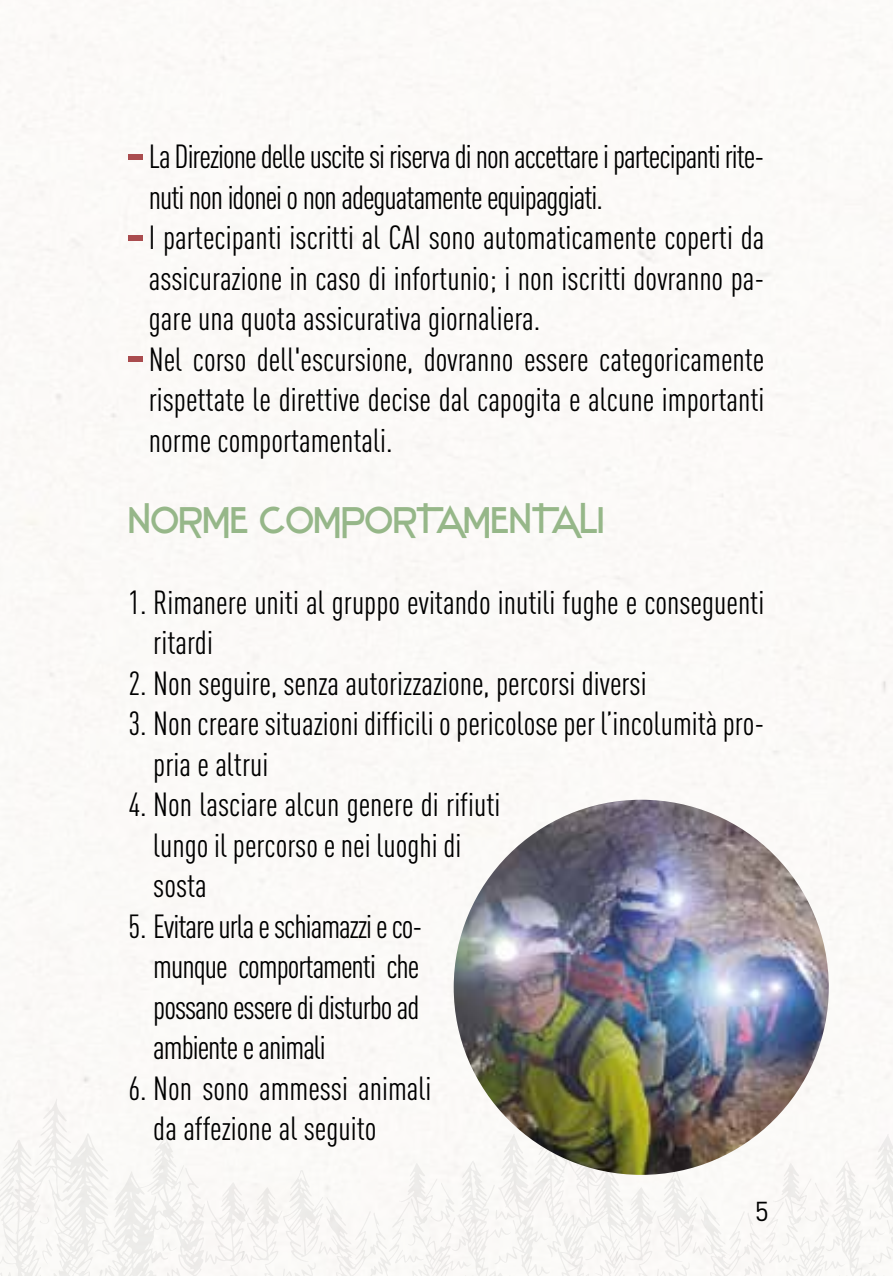
<style>
.page{position:relative;width:893px;height:1276px;background:#fff}
.page>*{position:absolute;margin:0;border:0;box-sizing:border-box;transform-origin:0 0}
.t1{font:36px "Stentiga";color:#96b789}
.t2{font:condensed 33px/40.5px "DIN Pro";color:#000}
.t3{font:27px "DIN Pro";color:#000}
</style>
<div class="page">
<img style="left:0;top:0;width:893px;height:1102px">
<svg style="left:625px;top:1102px;width:268px;height:174px"></svg>
<svg style="left:324px;top:1102px;width:301px;height:174px"></svg>
<svg style="left:0;top:1098px;width:324px;height:178px"></svg>
<svg style="left:395px;top:1249px;width:29px;height:14px"></svg>
<div style="left:128px;top:154px;width:14px;height:6px;background:#aa4c4f"></div>
<div style="left:128px;top:235px;width:14px;height:6px;background:#aa4c4f"></div>
<div style="left:128px;top:357px;width:14px;height:5px;background:#aa4c4f"></div>
<img style="left:454px;top:799px;width:375px;height:375px;border-radius:188px">
<p class="t2" style="left:149px;top:134px;width:617px">La Direzione delle uscite si riserva di non accettare i partecipanti rite&shy;nuti non idonei o non adeguatamente equipaggiati.<br>I partecipanti iscritti al CAI sono automaticamente coperti da assicurazione in caso di infortunio; i non iscritti dovranno pa&shy;gare una quota assicurativa giornaliera.<br>Nel corso dell'escursione, dovranno essere categoricamente rispettate le direttive decise dal capogita e alcune importanti norme comportamentali.</p>
<p class="t1" style="left:128px;top:498px;width:477px">NORME COMPORTAMENTALI</p>
<p class="t2" style="left:153px;top:579px;width:613px;text-indent:-25px">1. Rimanere uniti al gruppo evitando inutili fughe e conseguenti ritardi</p>
<p class="t2" style="left:128px;top:660px;width:520px">2. Non seguire, senza autorizzazione, percorsi diversi</p>
<p class="t2" style="left:153px;top:701px;width:613px;text-indent:-25px">3. Non creare situazioni difficili o pericolose per l’incolumità pro&shy;pria e altrui</p>
<p class="t2" style="left:153px;top:782px;width:349px;text-indent:-25px">4. Non lasciare alcun genere di rifiuti lungo il percorso e nei luoghi di sosta</p>
<p class="t2" style="left:153px;top:903px;width:271px;text-align:justify;text-indent:-25px">5. Evitare urla e schiamazzi e co&shy;munque comportamenti che possano essere di disturbo ad ambiente e animali</p>
<p class="t2" style="left:153px;top:1065px;width:280px;text-indent:-25px">6. Non sono ammessi animali da affezione al seguito</p>
<p class="t3" style="left:755px;top:1193px;width:16px">5</p>
</div>
